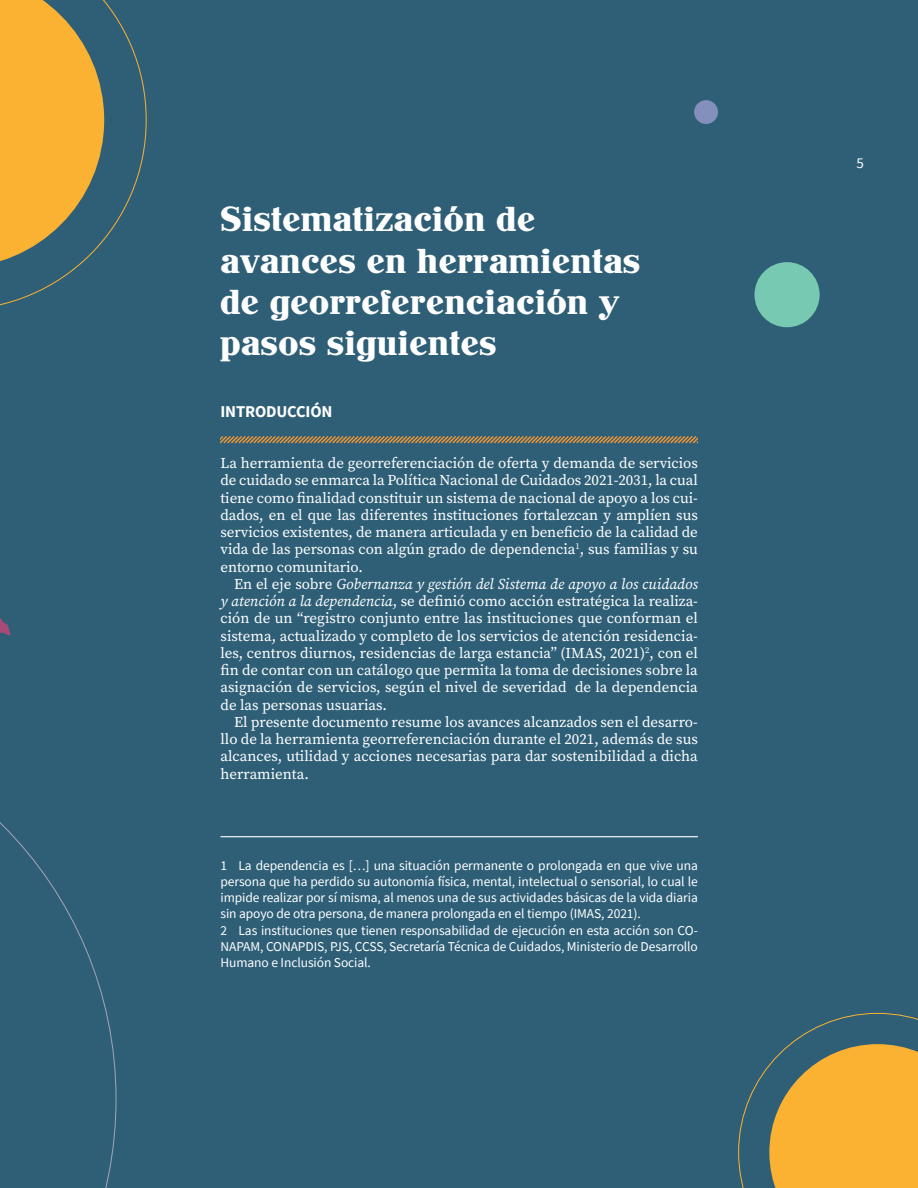
<style>
.page{position:relative;width:918px;height:1188px;background:#2e5f77}
.page>*{position:absolute;margin:0;border:0;box-sizing:border-box;transform-origin:0 0}
.t1{font:500 34.5px/41.4px "John Hancock CP";color:#fff}
.subti_2{font:700 16.5px "Source Sans Pro";letter-spacing:-.01em;color:#fff}
.TEXTO_MADRE{font:15px/17.2px "Source Serif Variable";letter-spacing:-.005em;color:#fff;text-align:justify}
.t2{font:15px "Source Sans Pro";color:#fff}
.t3{font:13.5px/16.2px "Source Sans Pro";letter-spacing:-.005em;color:#fff;text-align:justify}
.s1{font-style:italic}
</style>
<div class="page">
<svg style="left:220px;top:436px;width:478px;height:8px"></svg>
<hr style="left:221px;top:836px;width:477px;height:1px;background:#fff">
<svg style="left:104px;top:0;width:42px;height:240px"></svg>
<svg style="left:738px;top:1013px;width:180px;height:175px"></svg>
<svg style="left:0;top:822px;width:116px;height:366px"></svg>
<svg style="left:0;top:0;width:104px;height:636px"></svg>
<div style="left:694px;top:100px;width:24px;height:24px;background:#8390bc;border-radius:50%"></div>
<div style="left:754px;top:262px;width:66px;height:65px;background:#77cab1;border-radius:50%"></div>
<p class="t1" style="left:220px;top:198px;width:422px">Sistematización de avances en herramientas de georreferenciación y pasos siguientes</p>
<p class="subti_2" style="left:221px;top:401px;width:113px">INTRODUCCIÓN</p>
<p class="TEXTO_MADRE" style="left:221px;top:454px;width:479px">La herramienta de georreferenciación de oferta y demanda de servicios de cuidado se enmarca la Política Nacional de Cuidados 2021-2031, la cual tiene como finalidad constituir un sistema de nacional de apoyo a los cui&shy;dados, en el que las diferentes instituciones fortalezcan y amplíen sus servicios existentes, de manera articulada y en beneficio de la calidad de vida de las personas con algún grado de dependencia<sup>1</sup>, sus familias y su entorno comunitario.</p>
<p class="TEXTO_MADRE" style="left:221px;top:575px;width:479px;text-indent:14px">En el eje sobre <span class="s1">Gobernanza y gestión del Sistema de apoyo a los cuidados y atención a la dependencia</span>, se definió como acción estratégica la realiza&shy;ción de un “registro conjunto entre las instituciones que conforman el sistema, actualizado y completo de los servicios de atención residencia&shy;les, centros diurnos, residencias de larga estancia” (IMAS, 2021)<sup>2</sup>, con el fin de contar con un catálogo que permita la toma de decisiones sobre la asignación de servicios, según el nivel de severidad de la dependencia de las personas usuarias.</p>
<p class="TEXTO_MADRE" style="left:221px;top:713px;width:479px;text-indent:14px">El presente documento resume los avances alcanzados sen el desarro&shy;llo de la herramienta georreferenciación durante el 2021, además de sus alcances, utilidad y acciones necesarias para dar sostenibilidad a dicha herramienta.</p>
<p class="t3" style="left:221px;top:857px;width:479px">1 La dependencia es […] una situación permanente o prolongada en que vive una persona que ha perdido su autonomía física, mental, intelectual o sensorial, lo cual le impide realizar por sí misma, al menos una de sus actividades básicas de la vida diaria sin apoyo de otra persona, de manera prolongada en el tiempo (IMAS, 2021).</p>
<p class="t3" style="left:221px;top:922px;width:479px">2 Las instituciones que tienen responsabilidad de ejecución en esta acción son CO-NAPAM, CONAPDIS, PJS, CCSS, Secretaría Técnica de Cuidados, Ministerio de Desarrollo Humano e Inclusión Social.</p>
<p class="t2" style="left:857px;top:154px;width:9px">5</p>
</div>
